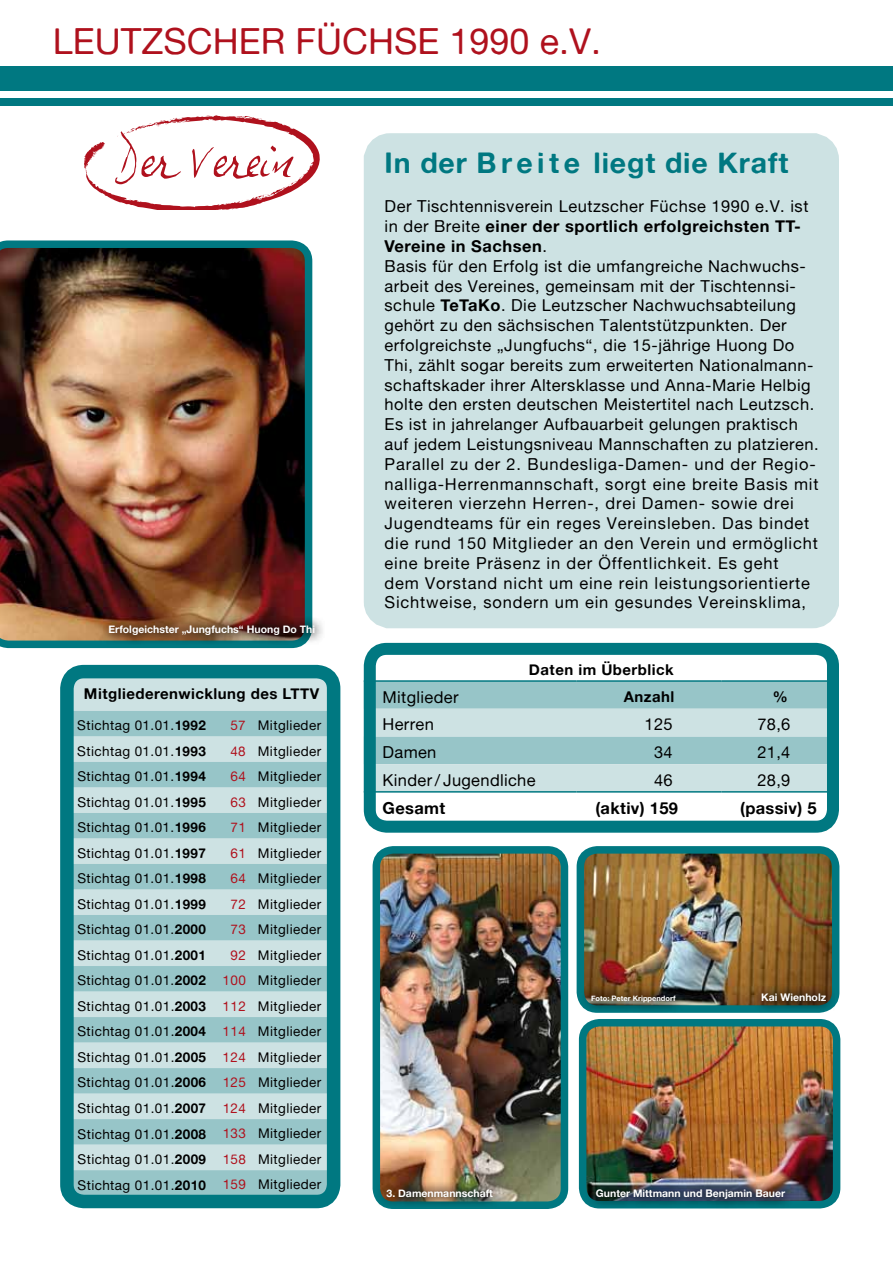
<style>
.page{position:relative;width:893px;height:1263px;background:#fff}
.page>*{position:absolute;margin:0;border:0;box-sizing:border-box;transform-origin:0 0}
.t1{font:36px "Alte Haas Grotesk";color:#af111d}
.t2{font:28.5px "Alte Haas Grotesk Bold";letter-spacing:.03em;color:#007881}
.t3{font:16.5px/19.8px "Alte Haas Grotesk";letter-spacing:.03em;color:#000}
.t4{font:16.5px/19.8px "Alte Haas Grotesk Bold";letter-spacing:.03em;color:#000}
.t5{font:15px "Alte Haas Grotesk Bold";letter-spacing:.03em;color:#000}
.t6{font:13.5px/25.5px "Alte Haas Grotesk";letter-spacing:.03em;color:#000;text-align:justify}
.t7{font:10.5px "Alte Haas Grotesk Bold";color:#fff}
.t8{font:7.5px "Alte Haas Grotesk Bold";color:#fff}
.s1{font-family:"Alte Haas Grotesk Bold"}
.s2{color:#af111d}
.s3{font-family:"Alte Haas Grotesk"}
</style>
<div class="page">
<div style="left:0;top:66px;width:893px;height:24px;background:#007881"></div>
<div style="left:0;top:98px;width:893px;height:7px;background:#007881"></div>
<div style="left:383px;top:152px;width:437px;height:457px;background:#cde2e3;border-radius:8px"></div>
<div style="left:364px;top:133px;width:475px;height:495px;border:38px solid #cde2e3;border-radius:8px"></div>
<svg style="left:85px;top:115px;width:235px;height:95px"></svg>
<img style="left:382px;top:855px;width:177px;height:345px">
<div style="left:373px;top:846px;width:195px;height:363px;border:8px solid #007881;border-radius:17px"></div>
<img style="left:0;top:240px;width:312px;height:408px">
<img style="left:586px;top:855px;width:244px;height:126px">
<div style="left:577px;top:846px;width:262px;height:167px;border:8px solid #007881;border-radius:17px"></div>
<img style="left:588px;top:1028px;width:243px;height:171px">
<div style="left:579px;top:1019px;width:261px;height:189px;border:8px solid #007881;border-radius:17px"></div>
<div style="left:75px;top:680px;width:250px;height:31px;background:#cde2e3"></div>
<svg style="left:75px;top:711px;width:250px;height:482px;background:#b0d2d4"></svg>
<img style="left:578px;top:981px;width:257px;height:31px">
<img style="left:583px;top:1177px;width:211px;height:32px">
<img style="left:374px;top:1177px;width:127px;height:29px">
<div style="left:60px;top:665px;width:280px;height:543px;border:14px solid #007881;border-radius:17px"></div>
<svg style="left:377px;top:682px;width:449px;height:109px;background:#b2d3d5"></svg>
<hr style="left:364px;top:791px;width:213px;height:2px;background:#007881">
<hr style="left:577px;top:791px;width:144px;height:2px;background:#007881">
<hr style="left:721px;top:791px;width:118px;height:2px;background:#007881">
<hr style="left:364px;top:680px;width:213px;height:2px;background:#007881">
<hr style="left:577px;top:680px;width:144px;height:2px;background:#007881">
<hr style="left:721px;top:680px;width:118px;height:2px;background:#007881">
<div style="left:364px;top:643px;width:475px;height:190px;border:12px solid #007881;border-radius:17px"></div>
<img style="left:96px;top:613px;width:227px;height:32px">
<h1 class="t1" style="left:53px;top:20px;width:550px">LEUTZSCHER FÜCHSE 1990 e.V.</h1>
<p class="t7" style="left:108px;top:623px;width:208px">Erfolgeichster „Jungfuchs“ Huong Do Thi</p>
<p class="t5" style="left:84px;top:684px;width:237px">Mitgliederenwicklung des LTTV</p>
<p class="t6" style="left:77px;top:712px;width:130px">Stichtag 01.01.<span class="s1">1992</span></p>
<p class="t6" style="left:230px;top:712px;width:92px"><span class="s2">57</span> Mitglieder</p>
<p class="t6" style="left:77px;top:738px;width:130px">Stichtag 01.01.<span class="s1">1993</span></p>
<p class="t6" style="left:230px;top:738px;width:92px"><span class="s2">48</span> Mitglieder</p>
<p class="t6" style="left:77px;top:763px;width:130px">Stichtag 01.01.<span class="s1">1994</span></p>
<p class="t6" style="left:230px;top:763px;width:92px"><span class="s2">64</span> Mitglieder</p>
<p class="t6" style="left:77px;top:789px;width:130px">Stichtag 01.01.<span class="s1">1995</span></p>
<p class="t6" style="left:230px;top:789px;width:92px"><span class="s2">63</span> Mitglieder</p>
<p class="t6" style="left:77px;top:814px;width:130px">Stichtag 01.01.<span class="s1">1996</span></p>
<p class="t6" style="left:230px;top:814px;width:92px"><span class="s2">71</span> Mitglieder</p>
<p class="t6" style="left:77px;top:840px;width:130px">Stichtag 01.01.<span class="s1">1997</span></p>
<p class="t6" style="left:230px;top:840px;width:92px"><span class="s2">61</span> Mitglieder</p>
<p class="t6" style="left:77px;top:865px;width:130px">Stichtag 01.01.<span class="s1">1998</span></p>
<p class="t6" style="left:230px;top:865px;width:92px"><span class="s2">64</span> Mitglieder</p>
<p class="t6" style="left:77px;top:891px;width:130px">Stichtag 01.01.<span class="s1">1999</span></p>
<p class="t6" style="left:230px;top:891px;width:92px"><span class="s2">72</span> Mitglieder</p>
<p class="t6" style="left:77px;top:917px;width:130px">Stichtag 01.01.<span class="s1">2000</span></p>
<p class="t6" style="left:230px;top:916px;width:92px"><span class="s2">73</span> Mitglieder</p>
<p class="t6" style="left:77px;top:942px;width:130px">Stichtag 01.01.<span class="s1">2001</span></p>
<p class="t6" style="left:77px;top:942px;width:245px;text-indent:153px"><span class="s2">92</span> Mitglieder Stichtag 01.01.<span class="s1">2002</span> <span class="s2">100</span> Mitglieder Stichtag 01.01.<span class="s1">2003</span> <span class="s2">112</span> Mitglieder Stichtag 01.01.<span class="s1">2004</span> <span class="s2">114</span> Mitglieder Stichtag 01.01.<span class="s1">2005</span> <span class="s2">124</span> Mitglieder Stichtag 01.01.<span class="s1">2006</span> <span class="s2">125</span> Mitglieder Stichtag 01.01.<span class="s1">2007</span> <span class="s2">124</span> Mitglieder Stichtag 01.01.<span class="s1">2008</span> <span class="s2">133</span> Mitglieder Stichtag 01.01.<span class="s1">2009</span> <span class="s2">158</span> Mitglieder Stichtag 01.01.<span class="s1">2010</span> <span class="s2">159</span> Mitglieder</p>
<h2 class="t2" style="left:385px;top:145px;width:405px">In der B r e i t e liegt die Kraft</h2>
<p class="t3" style="left:385px;top:196px;width:425px">Der Tischtennisverein Leutzscher Füchse 1990 e.V. ist</p>
<p class="t4" style="left:385px;top:216px;width:418px"><span class="s3">in der Breite</span> einer der sportlich erfolgreichsten TT-<br>Vereine in Sachsen<span class="s3">.</span></p>
<p class="t3" style="left:385px;top:256px;width:436px">Basis für den Erfolg ist die umfangreiche Nachwuchs&shy;arbeit des Vereines, gemeinsam mit der Tischtennsi&shy;schule <span class="s1">TeTaKo</span>. Die Leutzscher Nachwuchsabteilung gehört zu den sächsischen Talentstützpunkten. Der erfolgreichste „Jungfuchs“, die 15-jährige Huong Do Thi, zählt sogar bereits zum erweiterten Nationalmann&shy;schaftskader ihrer Altersklasse und Anna-Marie Helbig holte den ersten deutschen Meistertitel nach Leutzsch.<br>Es ist in jahrelanger Aufbauarbeit gelungen praktisch auf jedem Leistungsniveau Mannschaften zu platzieren.<br>Parallel zu der 2. Bundesliga-Damen- und der Regio&shy;nalliga-Herrenmannschaft, sorgt eine breite Basis mit weiteren vierzehn Herren-, drei Damen- sowie drei Jugendteams für ein reges Vereinsleben. Das bindet die rund 150 Mitglieder an den Verein und ermöglicht eine breite Präsenz in der Öffentlichkeit. Es geht<br>dem Vorstand nicht um eine rein leistungsorientierte Sichtweise, sondern um ein gesundes Vereinsklima,</p>
<p class="t5" style="left:529px;top:660px;width:146px">Daten im Überblick</p>
<p class="t3" style="left:383px;top:687px;width:77px">Mitglieder</p>
<p class="t5" style="left:624px;top:687px;width:52px">Anzahl</p>
<p class="t5" style="left:773px;top:687px;width:16px">%</p>
<p class="t3" style="left:383px;top:714px;width:53px">Herren</p>
<p class="t3" style="left:645px;top:714px;width:30px">125</p>
<p class="t3" style="left:757px;top:714px;width:35px">78,6</p>
<p class="t3" style="left:383px;top:742px;width:55px">Damen</p>
<p class="t3" style="left:654px;top:742px;width:20px">34</p>
<p class="t3" style="left:757px;top:742px;width:35px">21,4</p>
<p class="t3" style="left:383px;top:770px;width:155px">Kinder/ Jugendliche</p>
<p class="t3" style="left:654px;top:770px;width:20px">46</p>
<p class="t3" style="left:757px;top:770px;width:35px">28,9</p>
<p class="t4" style="left:383px;top:798px;width:64px">Gesamt</p>
<p class="t4" style="left:595px;top:798px;width:84px">(aktiv) 159</p>
<p class="t4" style="left:740px;top:798px;width:78px">(passiv) 5</p>
<p class="t8" style="left:591px;top:994px;width:86px">Foto: Peter Krippendorf</p>
<p class="t7" style="left:761px;top:991px;width:66px">Kai Wienholz</p>
<p class="t7" style="left:387px;top:1187px;width:108px">3. Damenmannschaft</p>
<p class="t7" style="left:596px;top:1187px;width:191px">Gunter Mittmann und Benjamin Bauer</p>
</div>
